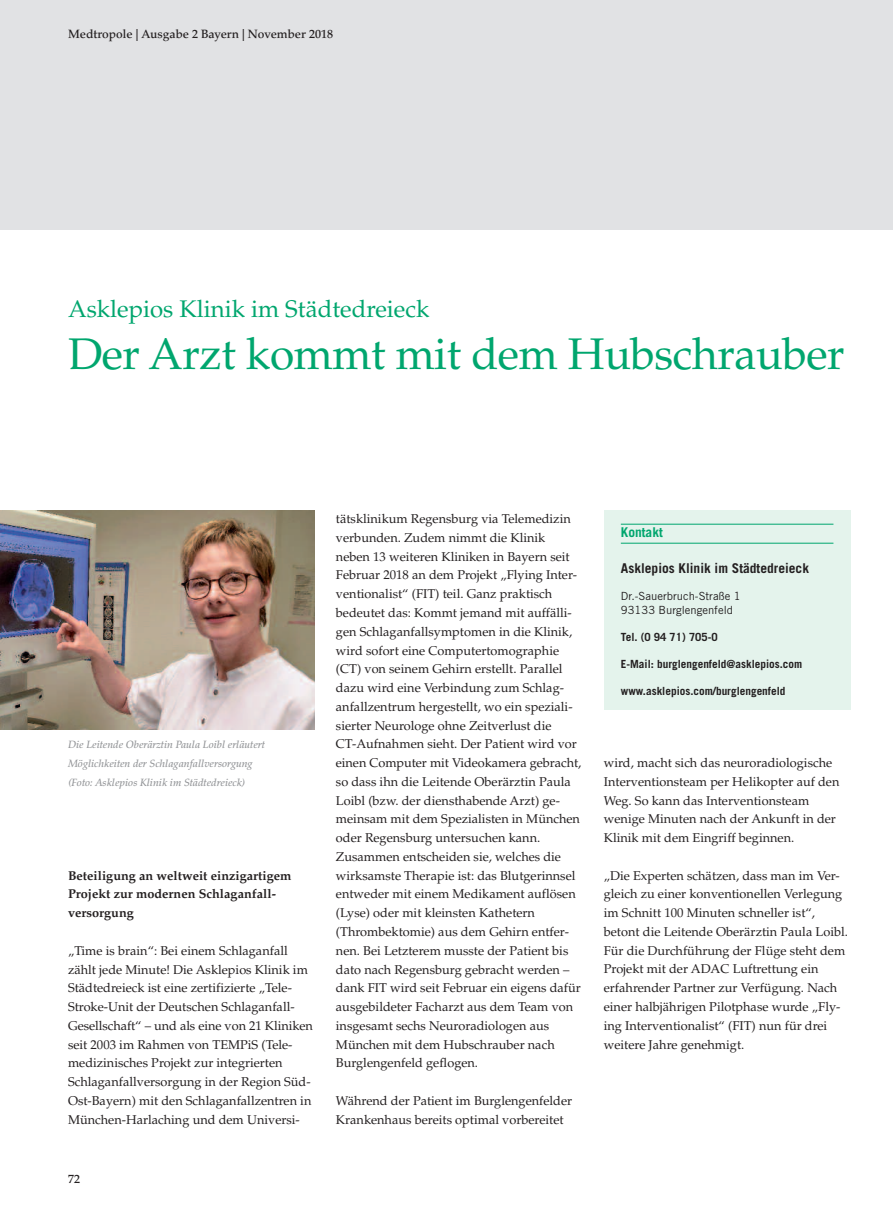
<style>
.page{position:relative;width:893px;height:1217px;background:#fff}
.page>*{position:absolute;margin:0;border:0;box-sizing:border-box;transform-origin:0 0}
.t1{font:44.25px "Palatino LT Std";letter-spacing:-.01em;color:#00a66e}
.t2{font:24px "Palatino LT Std";color:#00a66e}
.t3{font:700 13.5px "Trade Gothic LT Pro";color:#231f20}
.t4{font:700 13.5px "Trade Gothic";color:#00a66e}
.t5{font:12.75px/18.8px "Palatino LT Std";color:#231f20}
.t6{font:700 12.75px/18.8px "Palatino LT Std";color:#231f20}
.t7{font:500 12px "Palatino LT Std";color:#231f20}
.t8{font:700 11.25px "Trade Gothic LT Pro";color:#231f20}
.t9{font:11.25px/13.5px "Trade Gothic LT Pro";color:#231f20}
.t10{font:italic 500 10.5px/18.8px "Palatino LT Std";color:#939598}
</style>
<div class="page">
<div style="left:0;top:0;width:893px;height:230px;background:#e1e2e4"></div>
<div style="left:604px;top:510px;width:246px;height:199px;background:#e4f3ec"></div>
<hr style="left:621px;top:523px;width:212px;height:1px;background:#00a66e">
<hr style="left:621px;top:542px;width:212px;height:1px;background:#00a66e">
<img style="left:0;top:510px;width:315px;height:219px">
<p class="t7" style="left:68px;top:29px;width:266px">Medtropole | Ausgabe 2 Bayern | November 2018</p>
<h2 class="t2" style="left:68px;top:299px;width:363px">Asklepios Klinik im Städtedreieck</h2>
<h1 class="t1" style="left:68px;top:337px;width:778px">Der Arzt kommt mit dem Hubschrauber</h1>
<p class="t10" style="left:68px;top:736px;width:198px">Die Leitende Oberärztin Paula Loibl erläutert<br>Möglichkeiten der Schlaganfallversorgung (Foto: Asklepios Klinik im Städtedreieck)</p>
<p class="t6" style="left:68px;top:867px;width:225px">Beteiligung an weltweit einzigartigem<br>Projekt zur modernen Schlaganfall&shy;versorgung</p>
<p class="t5" style="left:68px;top:942px;width:246px">„Time is brain“: Bei einem Schlaganfall zählt jede Minute! Die Asklepios Klinik im Städtedreieck ist eine zertifizierte „Tele-Stroke-Unit der Deutschen Schlaganfall-Gesellschaft“ – und als eine von 21 Kliniken seit 2003 im Rahmen von TEMPiS (Tele&shy;medizinisches Projekt zur integrierten Schlaganfallversorgung in der Region Süd-Ost-Bayern) mit den Schlaganfallzentren in München-Harlaching und dem Universi-</p>
<p class="t7" style="left:68px;top:1173px;width:13px">72</p>
<p class="t5" style="left:336px;top:511px;width:247px">tätsklinikum Regensburg via Telemedizin verbunden. Zudem nimmt die Klinik neben 13 weiteren Kliniken in Bayern seit Februar 2018 an dem Projekt „Flying Inter&shy;ventionalist“ (FIT) teil. Ganz praktisch bedeutet das: Kommt jemand mit auffälli&shy;gen Schlaganfallsymptomen in die Klinik, wird sofort eine Computertomographie (CT) von seinem Gehirn erstellt. Parallel dazu wird eine Verbindung zum Schlag&shy;anfallzentrum hergestellt, wo ein speziali&shy;sierter Neurologe ohne Zeitverlust die CT-Aufnahmen sieht. Der Patient wird vor einen Computer mit Videokamera gebracht, so dass ihn die Leitende Oberärztin Paula Loibl (bzw. der diensthabende Arzt) ge&shy;meinsam mit dem Spezialisten in München oder Regensburg untersuchen kann.<br>Zusammen entscheiden sie, welches die wirksamste Therapie ist: das Blutgerinnsel entweder mit einem Medikament auflösen (Lyse) oder mit kleinsten Kathetern (Thrombektomie) aus dem Gehirn entfer&shy;nen. Bei Letzterem musste der Patient bis dato nach Regensburg gebracht werden – dank FIT wird seit Februar ein eigens dafür ausgebildeter Facharzt aus dem Team von insgesamt sechs Neuroradiologen aus München mit dem Hubschrauber nach Burglengenfeld geflogen.</p>
<p class="t5" style="left:336px;top:1092px;width:238px">Während der Patient im Burglengenfelder<br>Krankenhaus bereits optimal vorbereitet</p>
<p class="t4" style="left:621px;top:527px;width:44px">Kontakt</p>
<p class="t3" style="left:621px;top:563px;width:190px">Asklepios Klinik im Städtedreieck</p>
<p class="t9" style="left:621px;top:590px;width:121px">Dr.-Sauerbruch-Straße 1<br>93133 Burglengenfeld</p>
<p class="t8" style="left:621px;top:632px;width:98px">Tel. (0 94 71) 705-0</p>
<p class="t8" style="left:621px;top:659px;width:183px">E-Mail: burglengenfeld@asklepios.com</p>
<p class="t8" style="left:621px;top:686px;width:166px">www.asklepios.com/burglengenfeld</p>
<p class="t5" style="left:604px;top:754px;width:237px">wird, macht sich das neuroradiologische Interventionsteam per Helikopter auf den Weg. So kann das Interventionsteam wenige Minuten nach der Ankunft in der Klinik mit dem Eingriff beginnen.</p>
<p class="t5" style="left:604px;top:867px;width:246px">„Die Experten schätzen, dass man im Ver&shy;gleich zu einer konventionellen Verlegung im Schnitt 100 Minuten schneller ist“, betont die Leitende Oberärztin Paula Loibl.<br>Für die Durchführung der Flüge steht dem Projekt mit der ADAC Luftrettung ein erfahrender Partner zur Verfügung. Nach einer halbjährigen Pilotphase wurde „Fly&shy;ing Interventionalist“ (FIT) nun für drei weitere Jahre genehmigt.</p>
</div>
